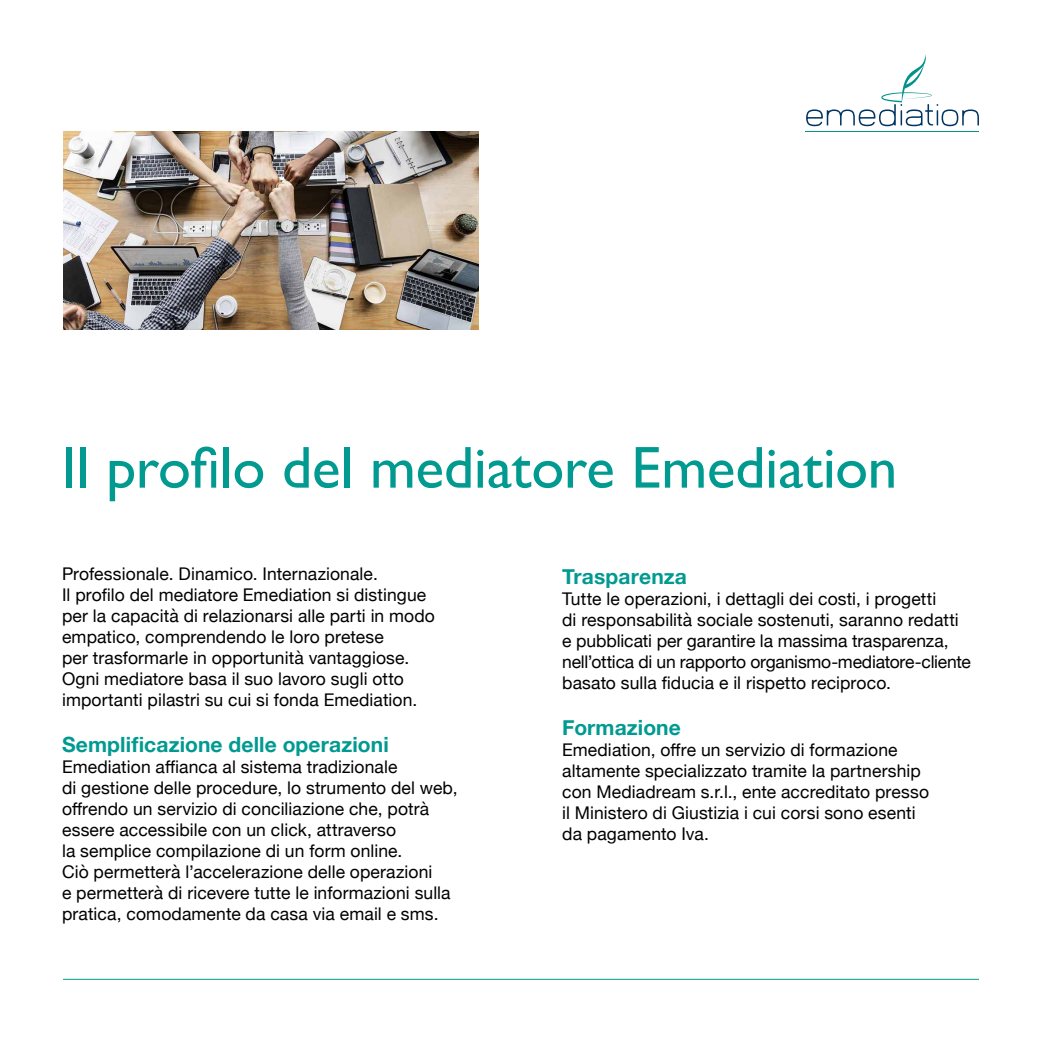
<style>
.page{position:relative;width:1042px;height:1042px;background:#fff}
.page>*{position:absolute;margin:0;border:0;box-sizing:border-box;transform-origin:0 0}
.t1{font:59.5px "Gill Sans";letter-spacing:-.005em;color:#009a91}
.t2{font:700 21px "Helvetica Neue";letter-spacing:.005em;color:#009a91}
.t3{font:17.5px/21px "Helvetica Neue";letter-spacing:.005em;color:#000}
</style>
<div class="page">
<hr style="left:806px;top:131px;width:173px;height:1px;background:#00928c">
<svg style="left:806px;top:55px;width:173px;height:71px"></svg>
<hr style="left:63px;top:131px;width:416px;height:1px;background:#009a91">
<hr style="left:63px;top:979px;width:916px;height:1px;background:#009a91">
<img style="left:63px;top:132px;width:416px;height:197px">
<h1 class="t1" style="left:62px;top:432px;width:837px">Il profilo del mediatore Emediation</h1>
<p class="t3" style="left:62px;top:564px;width:374px">Professionale. Dinamico. Internazionale.<br>Il profilo del mediatore Emediation si distingue per la capacità di relazionarsi alle parti in modo empatico, comprendendo le loro pretese<br>per trasformarle in opportunità vantaggiose.<br>Ogni mediatore basa il suo lavoro sugli otto importanti pilastri su cui si fonda Emediation.</p>
<p class="t2" style="left:62px;top:728px;width:328px">Semplificazione delle operazioni</p>
<p class="t3" style="left:62px;top:757px;width:397px">Emediation affianca al sistema tradizionale<br>di gestione delle procedure, lo strumento del web, offrendo un servizio di conciliazione che, potrà essere accessibile con un click, attraverso<br>la semplice compilazione di un form online.<br>Ciò permetterà l’accelerazione delle operazioni<br>e permetterà di ricevere tutte le informazioni sulla pratica, comodamente da casa via email e sms.</p>
<p class="t2" style="left:562px;top:560px;width:126px">Trasparenza</p>
<p class="t3" style="left:562px;top:589px;width:410px">Tutte le operazioni, i dettagli dei costi, i progetti<br>di responsabilità sociale sostenuti, saranno redatti e pubblicati per garantire la massima trasparenza, nell’ottica di un rapporto organismo-mediatore-cliente basato sulla fiducia e il rispetto reciproco.</p>
<p class="t2" style="left:562px;top:711px;width:120px">Formazione</p>
<p class="t3" style="left:562px;top:740px;width:368px">Emediation, offre un servizio di formazione altamente specializzato tramite la partnership con Mediadream s.r.l., ente accreditato presso il Ministero di Giustizia i cui corsi sono esenti da pagamento Iva.</p>
</div>
